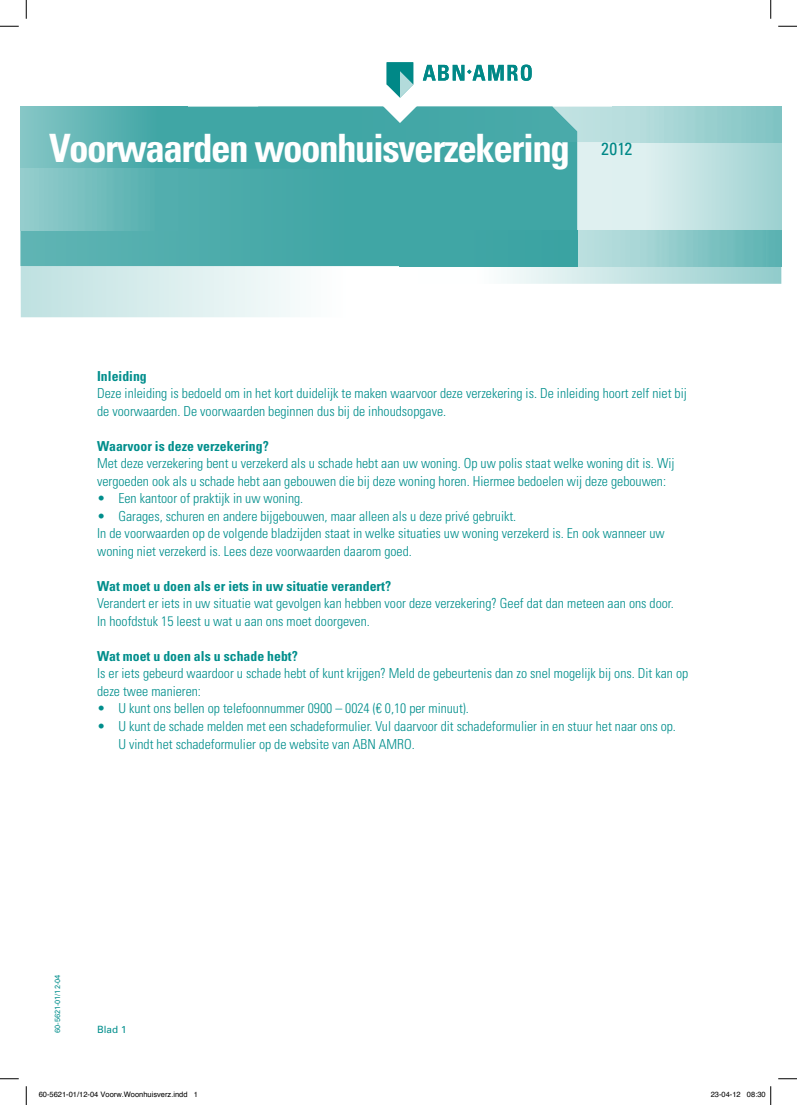
<style>
.page{position:relative;width:797px;height:1105px;background:#fff}
.page>*{position:absolute;margin:0;border:0;box-sizing:border-box;transform-origin:0 0}
.t1{font:700 condensed 39px "Univers";letter-spacing:-.04em;color:#fff}
.t2{font:condensed 17.5px "Univers LT Std";color:#008887}
.t3{font:300 condensed 13.75px/17.5px "Univers LT Std";color:#008e8c}
.t4{font:700 condensed 13.75px "Univers";color:#008e8c}
.t5{font:10px "Univers LT Std";color:#008e8c}
.t6{font:7.5px "Helvetica";color:#000}
.t7{font:7.5px "Univers LT Std";color:#008e8c}
</style>
<div class="page">
<div style="left:187px;top:107px;width:71px;height:62px;background:#40a6a5"></div>
<svg style="left:21px;top:266px;width:274px;height:52px;background:#d8ecec"></svg>
<svg style="left:20px;top:169px;width:238px;height:97px;background:#52aead"></svg>
<div style="left:20px;top:107px;width:167px;height:62px;background:linear-gradient(to right,#85c6c5,#36a1a0)"></div>
<img style="left:21px;top:169px;width:166px;height:62px">
<svg style="left:258px;top:62px;width:523px;height:222px"></svg>
<svg style="left:0;top:25px;width:19px;height:2px"></svg>
<svg style="left:778px;top:25px;width:19px;height:2px"></svg>
<svg style="left:0;top:1078px;width:19px;height:1px"></svg>
<svg style="left:778px;top:1078px;width:19px;height:1px"></svg>
<svg style="left:25px;top:0;width:2px;height:19px"></svg>
<svg style="left:25px;top:1086px;width:2px;height:19px"></svg>
<svg style="left:770px;top:0;width:1px;height:19px"></svg>
<svg style="left:770px;top:1086px;width:1px;height:19px"></svg>
<h1 class="t1" style="left:49px;top:124px;width:522px">Voorwaarden woonhuisverzekering</h1>
<p class="t2" style="left:601px;top:137px;width:33px">2012</p>
<p class="t4" style="left:97px;top:368px;width:51px">Inleiding</p>
<p class="t3" style="left:97px;top:385px;width:591px">Deze inleiding is bedoeld om in het kort duidelijk te maken waarvoor deze verzekering is. De inleiding hoort zelf niet bij de voorwaarden. De voorwaarden beginnen dus bij de inhoudsopgave.</p>
<p class="t4" style="left:97px;top:438px;width:173px">Waarvoor is deze verzekering?</p>
<p class="t3" style="left:97px;top:455px;width:579px">Met deze verzekering bent u verzekerd als u schade hebt aan uw woning. Op uw polis staat welke woning dit is. Wij vergoeden ook als u schade hebt aan gebouwen die bij deze woning horen. Hiermee bedoelen wij deze gebouwen:</p>
<p class="t3" style="left:97px;top:490px;width:208px">• Een kantoor of praktijk in uw woning.</p>
<p class="t3" style="left:97px;top:507px;width:569px">• Garages, schuren en andere bijgebouwen, maar alleen als u deze privé gebruikt.<br>In de voorwaarden op de volgende bladzijden staat in welke situaties uw woning verzekerd is. En ook wanneer uw woning niet verzekerd is. Lees deze voorwaarden daarom goed.</p>
<p class="t4" style="left:97px;top:578px;width:295px">Wat moet u doen als er iets in uw situatie verandert?</p>
<p class="t3" style="left:97px;top:595px;width:578px">Verandert er iets in uw situatie wat gevolgen kan hebben voor deze verzekering? Geef dat dan meteen aan ons door.<br>In hoofdstuk 15 leest u wat u aan ons moet doorgeven.</p>
<p class="t4" style="left:97px;top:648px;width:202px">Wat moet u doen als u schade hebt?</p>
<p class="t3" style="left:97px;top:665px;width:592px">Is er iets gebeurd waardoor u schade hebt of kunt krijgen? Meld de gebeurtenis dan zo snel mogelijk bij ons. Dit kan op deze twee manieren:</p>
<p class="t3" style="left:97px;top:700px;width:373px">• U kunt ons bellen op telefoonnummer 0900 – 0024 (€ 0,10 per minuut).</p>
<p class="t3" style="left:118px;top:717px;width:559px;text-indent:-21px">• U kunt de schade melden met een schadeformulier. Vul daarvoor dit schadeformulier in en stuur het naar ons op.<br>U vindt het schadeformulier op de website van ABN AMRO.</p>
<p class="t7" style="left:53px;top:1033px;width:60px;rotate:-90deg">60-5621-01/12-04</p>
<p class="t5" style="left:97px;top:1023px;width:31px">Blad 1</p>
<p class="t6" style="left:39px;top:1089px;width:161px">60-5621-01/12-04 Voorw.Woonhuisverz.indd 1</p>
<p class="t6" style="left:710px;top:1089px;width:57px">23-04-12 08:30</p>
</div>
